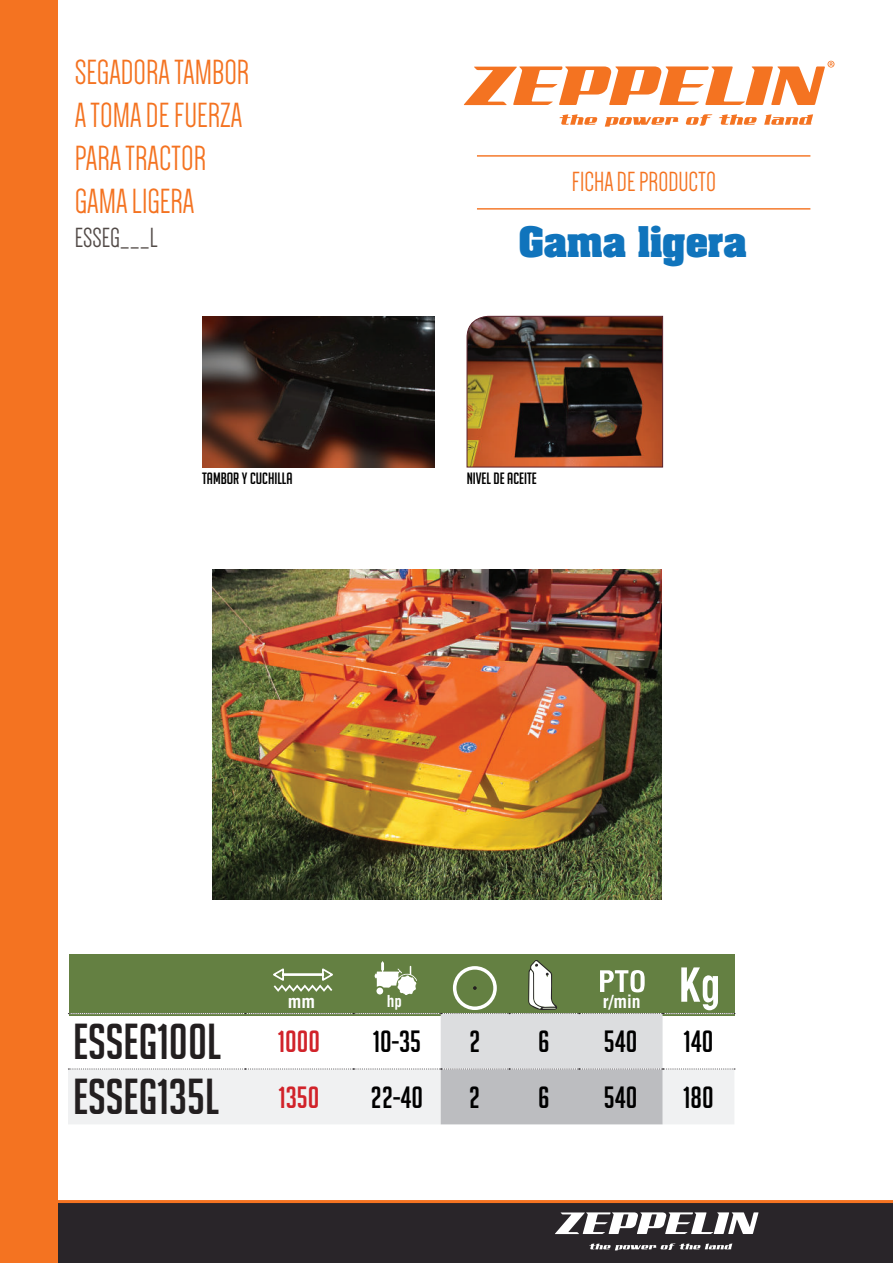
<style>
.page{position:relative;width:893px;height:1263px;background:#fff}
.page>*{position:absolute;margin:0;border:0;box-sizing:border-box;transform-origin:0 0}
.t1{font:49.2px "Big Noodle Titling";color:#231f20}
.t2{font:36px/43.2px "Dense";color:#f47321}
.t3{font:700 36px "Aachen";color:#1074bc}
.t4{font:30px "Big Noodle Titling";color:#000}
.t5{font:28.5px "Dense";color:#f47321}
.t6{font:28.5px "Dense";color:#524a47}
.t7{font:700 17.55px "Arena Condensed";color:#fff}
.t8{font:16.05px "Big Noodle Titling";color:#000}
.t9{font:700 15.75px "Arena Condensed";color:#fff}
.s1{font-size:30px;color:#d1232a}
</style>
<div class="page">
<svg style="left:57px;top:1200px;width:836px;height:63px;background:#352a28"></svg>
<svg style="left:589px;top:1243px;width:143px;height:7px"></svg>
<svg style="left:555px;top:1212px;width:203px;height:22px"></svg>
<div style="left:0;top:0;width:57px;height:1263px;background:#f47321"></div>
<hr style="left:477px;top:208px;width:333px;height:2px;background:#f47321">
<hr style="left:477px;top:155px;width:333px;height:2px;background:#f47321">
<div style="left:69px;top:954px;width:665px;height:62px;background:#648042"></div>
<svg style="left:68px;top:960px;width:667px;height:164px"></svg>
<img style="left:467px;top:316px;width:196px;height:151px">
<img style="left:202px;top:316px;width:232px;height:151px">
<img style="left:213px;top:570px;width:448px;height:330px">
<svg style="left:559px;top:114px;width:254px;height:13px"></svg>
<svg style="left:464px;top:61px;width:370px;height:44px"></svg>
<p class="t2" style="left:75px;top:49px;width:176px">SEGADORA TAMBOR<br>A TOMA DE FUERZA<br>PARA TRACTOR<br>GAMA LIGERA</p>
<p class="t6" style="left:75px;top:221px;width:85px">ESSEG___L</p>
<p class="t8" style="left:202px;top:469px;width:92px">TAMBOR Y CUCHILLA</p>
<p class="t5" style="left:572px;top:165px;width:146px">FICHA DE PRODUCTO</p>
<p class="t3" style="left:519px;top:225px;width:229px">Gama ligera</p>
<p class="t8" style="left:467px;top:469px;width:71px">NIVEL DE ACEITE</p>
<p class="t7" style="left:288px;top:993px;width:29px">mm</p>
<p class="t9" style="left:387px;top:994px;width:17px">hp</p>
<p class="t7" style="left:603px;top:994px;width:40px">r/min</p>
<h1 class="t1" style="left:73px;top:1013px;width:249px">ESSEG100L <span class="s1">1000</span></h1>
<p class="t4" style="left:373px;top:1024px;width:50px">10-35</p>
<p class="t4" style="left:469px;top:1024px;width:13px">2</p>
<p class="t4" style="left:538px;top:1024px;width:13px">6</p>
<p class="t4" style="left:604px;top:1024px;width:35px">540</p>
<p class="t4" style="left:683px;top:1024px;width:31px">140</p>
<h1 class="t1" style="left:73px;top:1068px;width:248px">ESSEG135L <span class="s1">1350</span></h1>
<p class="t4" style="left:371px;top:1080px;width:54px">22-40</p>
<p class="t4" style="left:469px;top:1080px;width:13px">2</p>
<p class="t4" style="left:538px;top:1080px;width:13px">6</p>
<p class="t4" style="left:604px;top:1080px;width:35px">540</p>
<p class="t4" style="left:683px;top:1080px;width:32px">180</p>
</div>
